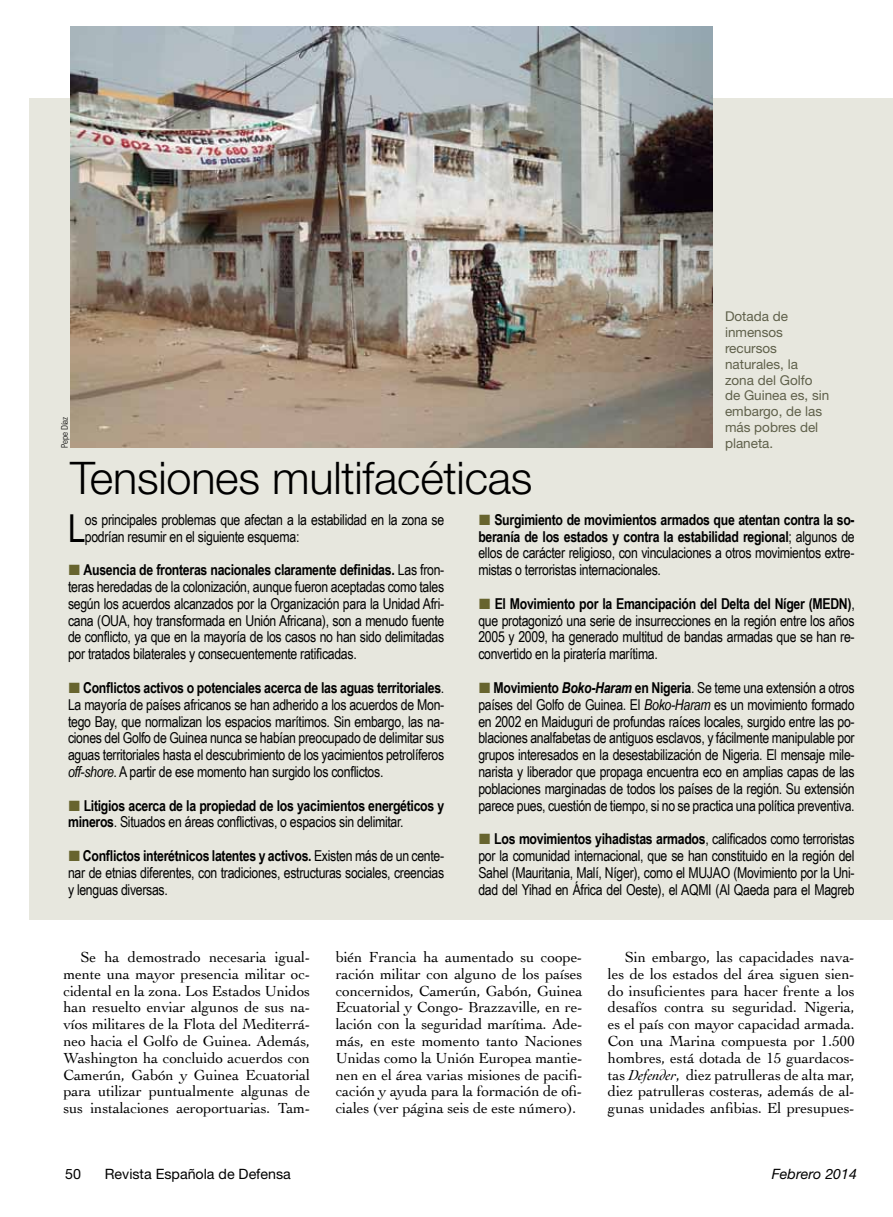
<style>
.page{position:relative;width:893px;height:1217px;background:#fff}
.page>*{position:absolute;margin:0;border:0;box-sizing:border-box;transform-origin:0 0}
.t1{font:300 45px "Helvetica Neue";letter-spacing:-.005em;color:#000}
.t2{font:38.4px "Arial Narrow";color:#000}
.t3{font:15.3px/16.8px "Cochin";letter-spacing:-.01em;color:#000;text-align:justify}
.t4{font:15px/16.8px "Arial Narrow";letter-spacing:-.02em;color:#000;text-align:justify}
.t5{font:700 15px/16.8px "Arial Narrow";letter-spacing:-.02em;color:#000}
.t6{font:14.25px "Helvetica Neue";color:#000}
.t7{font:italic 14.25px "Helvetica Neue";color:#000}
.t8{font:13.5px/15.8px "Helvetica Neue";color:#5f604a}
.t9{font:300 condensed 9px "Univers";letter-spacing:-.005em;color:#000}
.s1{font-family:"European Pi Three";color:#67642e}
.s2{font-weight:700}
.s3{font-style:italic}
.s4{font-family:"European Pi Three";font-weight:400;color:#67642e}
.s5{font-weight:400}
.s6{font-weight:700;font-style:italic}
</style>
<div class="page">
<div style="left:30px;top:98px;width:863px;height:820px;background:#e7e7de"></div>
<img style="left:70px;top:26px;width:642px;height:421px">
<p class="t9" style="left:59px;top:448px;width:33px;rotate:-90deg">Pepe Díaz</p>
<h1 class="t1" style="left:70px;top:450px;width:464px">Tensiones multifacéticas</h1>
<p class="t8" style="left:725px;top:308px;width:106px">Dotada de inmensos recursos naturales, la zona del Golfo de Guinea es, sin embargo, de las más pobres del planeta.</p>
<h2 class="t2" style="left:68px;top:499px;width:19px">L</h2>
<p class="t4" style="left:85px;top:510px;width:361px">os principales problemas que afectan a la estabilidad en la zona se podrían resumir en el siguiente esquema:</p>
<p class="t4" style="left:68px;top:561px;width:378px"><span class="s1">L</span> <span class="s2">Ausencia de fronteras nacionales claramente definidas.</span> Las fron&shy;teras heredadas de la colonización, aunque fueron aceptadas como tales según los acuerdos alcanzados por la Organización para la Unidad Afri&shy;cana (OUA, hoy transformada en Unión Africana), son a menudo fuente de conflicto, ya que en la mayoría de los casos no han sido delimitadas por tratados bilaterales y consecuentemente ratificadas.</p>
<p class="t4" style="left:68px;top:678px;width:378px"><span class="s1">L</span> <span class="s2">Conflictos activos o potenciales acerca de las aguas territoriales</span>.<br>La mayoría de países africanos se han adherido a los acuerdos de Mon&shy;tego Bay, que normalizan los espacios marítimos. Sin embargo, las na&shy;ciones del Golfo de Guinea nunca se habían preocupado de delimitar sus aguas territoriales hasta el descubrimiento de los yacimientos petrolíferos <span class="s3">off-shore</span>. A partir de ese momento han surgido los conflictos.</p>
<p class="t5" style="left:68px;top:796px;width:378px"><span class="s4">L</span> Litigios acerca de la propiedad de los yacimientos energéticos y mineros<span class="s5">. Situados en áreas conflictivas, o espacios sin delimitar.</span></p>
<p class="t4" style="left:68px;top:846px;width:378px"><span class="s1">L</span> <span class="s2">Conflictos interétnicos latentes y activos.</span> Existen más de un cente&shy;nar de etnias diferentes, con tradiciones, estructuras sociales, creencias y lenguas diversas.</p>
<p class="t4" style="left:478px;top:510px;width:378px"><span class="s1">L</span> <span class="s2">Surgimiento de movimientos armados que atentan contra la so&shy;beranía de los estados y contra la estabilidad regional</span>; algunos de ellos de carácter religioso, con vinculaciones a otros movimientos extre&shy;mistas o terroristas internacionales.</p>
<p class="t4" style="left:478px;top:594px;width:378px"><span class="s1">L</span> <span class="s2">El Movimiento por la Emancipación del Delta del Níger (MEDN)</span>, que protagonizó una serie de insurrecciones en la región entre los años 2005 y 2009, ha generado multitud de bandas armadas que se han re&shy;convertido en la piratería marítima.</p>
<p class="t4" style="left:478px;top:678px;width:378px"><span class="s1">L</span> <span class="s2">Movimiento</span> <span class="s6">Boko-Haram</span> <span class="s2">en Nigeria</span>. Se teme una extensión a otros países del Golfo de Guinea. El <span class="s3">Boko-Haram</span> es un movimiento formado en 2002 en Maiduguri de profundas raíces locales, surgido entre las po&shy;blaciones analfabetas de antiguos esclavos, y fácilmente manipulable por grupos interesados en la desestabilización de Nigeria. El mensaje mile&shy;narista y liberador que propaga encuentra eco en amplias capas de las poblaciones marginadas de todos los países de la región. Su extensión parece pues, cuestión de tiempo, si no se practica una política preventiva.</p>
<p class="t4" style="left:478px;top:829px;width:378px"><span class="s1">L</span> <span class="s2">Los movimientos yihadistas armados</span>, calificados como terroristas por la comunidad internacional, que se han constituido en la región del Sahel (Mauritania, Malí, Níger), como el MUJAO (Movimiento por la Uni&shy;dad del Yihad en África del Oeste), el AQMI (Al Qaeda para el Magreb</p>
<p class="t3" style="left:63px;top:947px;width:248px;text-indent:17px">Se ha demostrado necesaria igual&shy;mente una mayor presencia militar oc&shy;cidental en la zona. Los Estados Unidos han resuelto enviar algunos de sus na&shy;víos militares de la Flota del Mediterrá&shy;neo hacia el Golfo de Guinea. Además, Washington ha concluido acuerdos con Camerún, Gabón y Guinea Ecuatorial para utilizar puntualmente algunas de sus instalaciones aeroportuarias. Tam-</p>
<p class="t3" style="left:336px;top:947px;width:248px">bién Francia ha aumentado su coope&shy;ración militar con alguno de los países concernidos, Camerún, Gabón, Guinea Ecuatorial y Congo- Brazzaville, en re&shy;lación con la seguridad marítima. Ade&shy;más, en este momento tanto Naciones Unidas como la Unión Europea mantie&shy;nen en el área varias misiones de pacifi&shy;cación y ayuda para la formación de ofi&shy;ciales (ver página seis de este número).</p>
<p class="t3" style="left:608px;top:947px;width:248px;text-indent:17px">Sin embargo, las capacidades nava&shy;les de los estados del área siguen sien&shy;do insuficientes para hacer frente a los desafíos contra su seguridad. Nigeria, es el país con mayor capacidad armada.<br>Con una Marina compuesta por 1.500 hombres, está dotada de 15 guardacos&shy;tas <span class="s3">Defender</span>, diez patrulleras de alta mar, diez patrulleras costeras, además de al&shy;gunas unidades anfibias. El presupues-</p>
<p class="t6" style="left:65px;top:1164px;width:17px">50</p>
<p class="t6" style="left:105px;top:1164px;width:188px">Revista Española de Defensa</p>
<p class="t7" style="left:772px;top:1164px;width:87px">Febrero 2014</p>
</div>
